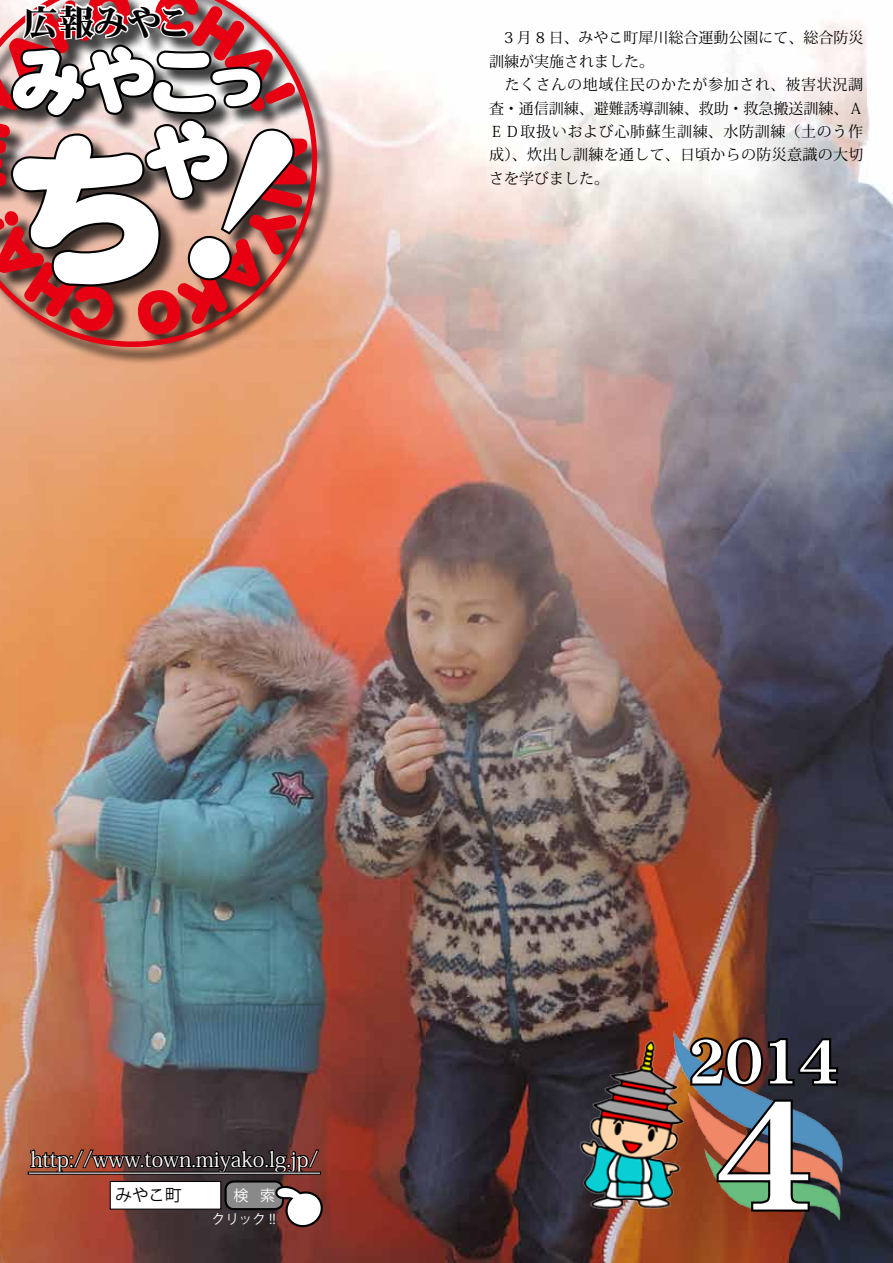
<style>
.page{position:relative;width:893px;height:1263px;background:#fff}
.page>*{position:absolute;margin:0;border:0;box-sizing:border-box;transform-origin:0 0}
.t1{font:168px "DF Maru Gothic UB WING RKSJ H";color:#fff}
.t2{font:150px "DFHS Mincho W9 WING RKSJ H";color:#fff}
.t3{font:100.5px "DF Maru Gothic UB WING RKSJ H";color:#fff}
.t4{font:75px "DF Maru Gothic UB WING RKSJ H";color:#fff}
.t5{font:60px "DFHS Mincho W9 WING RKSJ H";color:#fff}
.t6{font:36px "DFHS Mincho W9 WING RKSJ H";color:#000}
.t7{font:21px "Koz Min Pro";color:#fff}
.t8{font:16.5px "Koz Go Pro";color:#000}
.t9{font:15px/23.4px "Koz Min Pro";letter-spacing:.02em;color:#000}
.t10{font:15px "Koz Min Pro";color:#000}
.t11{font:15px "Koz Go Pro";color:#fff}
.t12{font:13.5px "Koz Go Pro";color:#fff}
.s1{font-size:60px}
</style>
<div class="page">
<img style="left:0;top:21px;width:893px;height:1242px">
<img style="left:652px;top:1018px;width:216px;height:217px">
<svg style="left:701px;top:1035px;width:139px;height:53px;background:#2e2122"></svg>
<svg style="left:714px;top:1097px;width:98px;height:117px;background:#67625a"></svg>
<svg style="left:29px;top:1145px;width:295px;height:97px;background:#78534d"></svg>
<img style="left:573px;top:1035px;width:128px;height:176px">
<svg style="left:0;top:21px;width:380px;height:392px;background:#e7b296"></svg>
<img style="left:0;top:0;width:320px;height:342px">
<h3 class="t6" style="left:22px;top:4px;width:166px">広報みやこ</h3>
<h3 class="t4" style="left:11px;top:43px;width:251px">みやこ<span class="s1">っ</span></h3>
<h1 class="t1" style="left:11px;top:129px;width:152px">ち</h1>
<h3 class="t3" style="left:145px;top:103px;width:86px">ゃ</h3>
<p class="t10" style="left:489px;top:27px;width:376px">　3 月 8 日、みやこ町犀川総合運動公園にて、総合防災</p>
<p class="t9" style="left:489px;top:49px;width:376px">訓練が実施されました。<br>　たくさんの地域住民のかたが参加され、被害状況調査・通信訓練、避難誘導訓練、救助・救急搬送訓練、Ａ<br>ＥＤ取扱いおよび心肺蘇生訓練、水防訓練（土のう作成）、炊出し訓練を通して、日頃からの防災意識の大切さを学びました。</p>
<h3 class="t7" style="left:30px;top:1144px;width:289px">http://www.town.miyako l g. j p. /</h3>
<p class="t8" style="left:116px;top:1184px;width:68px">みやこ町</p>
<p class="t12" style="left:212px;top:1210px;width:66px">クリック !!</p>
<p class="t11" style="left:234px;top:1185px;width:43px">検 索</p>
<h3 class="t5" style="left:688px;top:1032px;width:149px">2014</h3>
<h2 class="t2" style="left:716px;top:1080px;width:94px">4</h2>
</div>
